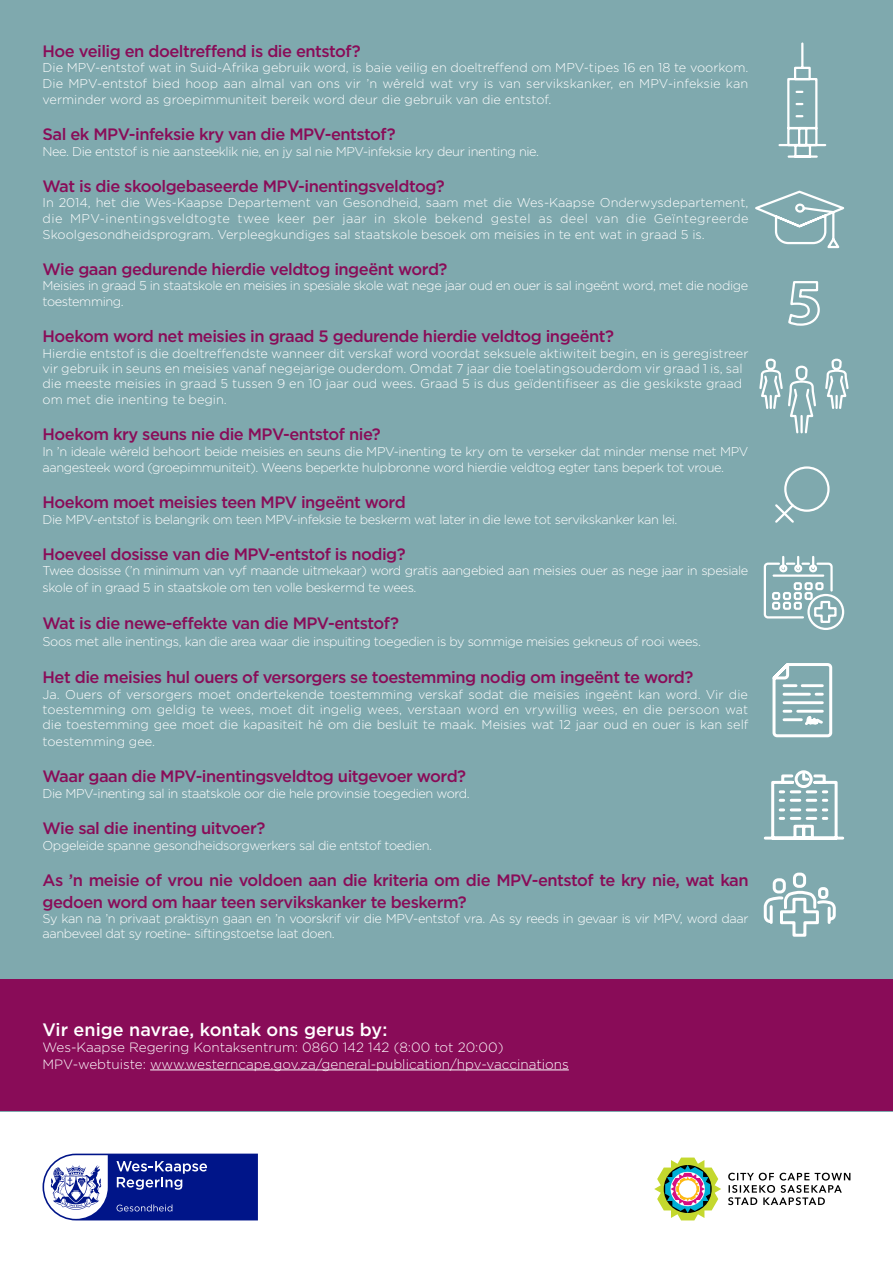
<style>
.page{position:relative;width:893px;height:1263px;background:#fff}
.page>*{position:absolute;margin:0;border:0;box-sizing:border-box;transform-origin:0 0}
.t1{font:500 18px "Gotham";color:#fff}
.t2{font:500 16.5px/21.6px "Gotham";letter-spacing:-.03em;color:#890c58}
.t3{font:300 13.5px/16.2px "Gotham";color:#fff}
.t4{font:300 12.75px/15.8px "Gotham";letter-spacing:-.03em;color:#fff}
.t5{font:300 12.75px/15.6px "Gotham";color:#fff}
</style>
<div class="page">
<div style="left:0;top:0;width:893px;height:1111px;background:#7fa9ae"></div>
<div style="left:0;top:979px;width:893px;height:132px;background:#890c58"></div>
<svg style="left:728px;top:1173px;width:122px;height:32px"></svg>
<svg style="left:654px;top:1157px;width:67px;height:63px"></svg>
<hr style="left:150px;top:1069px;width:419px;height:1px;background:#fff">
<svg style="left:778px;top:42px;width:49px;height:116px"></svg>
<svg style="left:755px;top:190px;width:90px;height:59px"></svg>
<svg style="left:759px;top:358px;width:57px;height:76px"></svg>
<svg style="left:825px;top:358px;width:24px;height:51px"></svg>
<svg style="left:788px;top:281px;width:32px;height:45px"></svg>
<svg style="left:775px;top:502px;width:21px;height:21px"></svg>
<div style="left:784px;top:466px;width:46px;height:46px;border:2px solid #fff;border-radius:50%"></div>
<svg style="left:763px;top:556px;width:82px;height:74px"></svg>
<svg style="left:772px;top:663px;width:61px;height:75px"></svg>
<svg style="left:763px;top:770px;width:82px;height:70px"></svg>
<svg style="left:763px;top:872px;width:73px;height:65px"></svg>
<svg style="left:43px;top:1153px;width:215px;height:67px"></svg>
<p class="t2" style="left:43px;top:40px;width:320px">Hoe veilig en doeltreffend is die entstof?</p>
<p class="t4" style="left:43px;top:59px;width:707px;text-align:justify">Die MPV-entstof wat in Suid-Afrika gebruik word, is baie veilig en doeltreffend om MPV-tipes 16 en 18 te voorkom.<br>Die MPV-entstof bied hoop aan almal van ons vir ’n wêreld wat vry is van servikskanker, en MPV-infeksie kan verminder word as groepimmuniteit bereik word deur die gebruik van die entstof.</p>
<p class="t2" style="left:43px;top:123px;width:355px">Sal ek MPV-infeksie kry van die MPV-entstof?</p>
<p class="t4" style="left:43px;top:143px;width:498px">Nee. Die entstof is nie aansteeklik nie, en jy sal nie MPV-infeksie kry deur inenting nie.</p>
<p class="t2" style="left:43px;top:175px;width:404px">Wat is die skoolgebaseerde MPV-inentingsveldtog?</p>
<p class="t4" style="left:43px;top:194px;width:708px;text-align:justify">In 2014, het die Wes-Kaapse Departement van Gesondheid, saam met die Wes-Kaapse Onderwysdepartement, die MPV-inentingsveldtogte twee keer per jaar in skole bekend gestel as deel van die Geïntegreerde Skoolgesondheidsprogram. Verpleegkundiges sal staatskole besoek om meisies in te ent wat in graad 5 is.</p>
<p class="t2" style="left:43px;top:258px;width:407px">Wie gaan gedurende hierdie veldtog ingeënt word?</p>
<p class="t4" style="left:43px;top:277px;width:707px;line-height:16.2px">Meisies in graad 5 in staatskole en meisies in spesiale skole wat nege jaar oud en ouer is sal ingeënt word, met die nodige toestemming.</p>
<p class="t2" style="left:43px;top:325px;width:573px">Hoekom word net meisies in graad 5 gedurende hierdie veldtog ingeënt?</p>
<p class="t5" style="left:43px;top:345px;width:707px">Hierdie entstof is die doeltreffendste wanneer dit verskaf word voordat seksuele aktiwiteit begin, en is geregistreer vir gebruik in seuns en meisies vanaf negejarige ouderdom. Omdat 7 jaar die toelatingsouderdom vir graad 1 is, sal die meeste meisies in graad 5 tussen 9 en 10 jaar oud wees. Graad 5 is dus geïdentifiseer as die geskikste graad om met die inenting te begin.</p>
<p class="t2" style="left:43px;top:423px;width:340px">Hoekom kry seuns nie die MPV-entstof nie?</p>
<p class="t4" style="left:43px;top:443px;width:707px;line-height:16.2px">In ’n ideale wêreld behoort beide meisies en seuns die MPV-inenting te kry om te verseker dat minder mense met MPV aangesteek word (groepimmuniteit). Weens beperkte hulpbronne word hierdie veldtog egter tans beperk tot vroue.</p>
<p class="t2" style="left:43px;top:491px;width:365px">Hoekom moet meisies teen MPV ingeënt word</p>
<p class="t4" style="left:43px;top:511px;width:637px">Die MPV-entstof is belangrik om teen MPV-infeksie te beskerm wat later in die lewe tot servikskanker kan lei.</p>
<p class="t2" style="left:43px;top:543px;width:365px">Hoeveel dosisse van die MPV-entstof is nodig?</p>
<p class="t4" style="left:43px;top:562px;width:707px;line-height:16.2px">Twee dosisse (’n minimum van vyf maande uitmekaar) word gratis aangebied aan meisies ouer as nege jaar in spesiale skole of in graad 5 in staatskole om ten volle beskermd te wees.</p>
<p class="t2" style="left:43px;top:612px;width:358px">Wat is die newe-effekte van die MPV-entstof?</p>
<p class="t4" style="left:43px;top:633px;width:660px">Soos met alle inentings, kan die area waar die inspuiting toegedien is by sommige meisies gekneus of rooi wees.</p>
<p class="t2" style="left:43px;top:666px;width:652px">Het die meisies hul ouers of versorgers se toestemming nodig om ingeënt te word?</p>
<p class="t4" style="left:43px;top:686px;width:707px;text-align:justify">Ja. Ouers of versorgers moet ondertekende toestemming verskaf sodat die meisies ingeënt kan word. Vir die toestemming om geldig te wees, moet dit ingelig wees, verstaan word en vrywillig wees, en die persoon wat die toestemming gee moet die kapasiteit hê om die besluit te maak. Meisies wat 12 jaar oud en ouer is kan self toestemming gee.</p>
<p class="t2" style="left:43px;top:765px;width:425px">Waar gaan die MPV-inentingsveldtog uitgevoer word?</p>
<p class="t4" style="left:43px;top:785px;width:429px">Die MPV-inenting sal in staatskole oor die hele provinsie toegedien word.</p>
<p class="t2" style="left:43px;top:817px;width:224px">Wie sal die inenting uitvoer?</p>
<p class="t4" style="left:43px;top:837px;width:391px">Opgeleide spanne gesondheidsorgwerkers sal die entstof toedien.</p>
<p class="t2" style="left:43px;top:869px;width:708px">As ’n meisie of vrou nie voldoen aan die kriteria om die MPV-entstof te kry nie, wat kan gedoen word om haar teen servikskanker te beskerm?</p>
<p class="t4" style="left:43px;top:910px;width:707px;line-height:15.3px">Sy kan na ’n privaat praktisyn gaan en ’n voorskrif vir die MPV-entstof vra. As sy reeds in gevaar is vir MPV, word daar aanbeveel dat sy roetine- siftingstoetse laat doen.</p>
<h1 class="t1" style="left:43px;top:1018px;width:346px">Vir enige navrae, kontak ons gerus by:</h1>
<p class="t3" style="left:43px;top:1039px;width:528px">Wes-Kaapse Regering Kontaksentrum: 0860 142 142 (8:00 tot 20:00)<br>MPV-webtuiste: www.westerncape.gov.za/general-publication/hpv-vaccinations</p>
</div>
